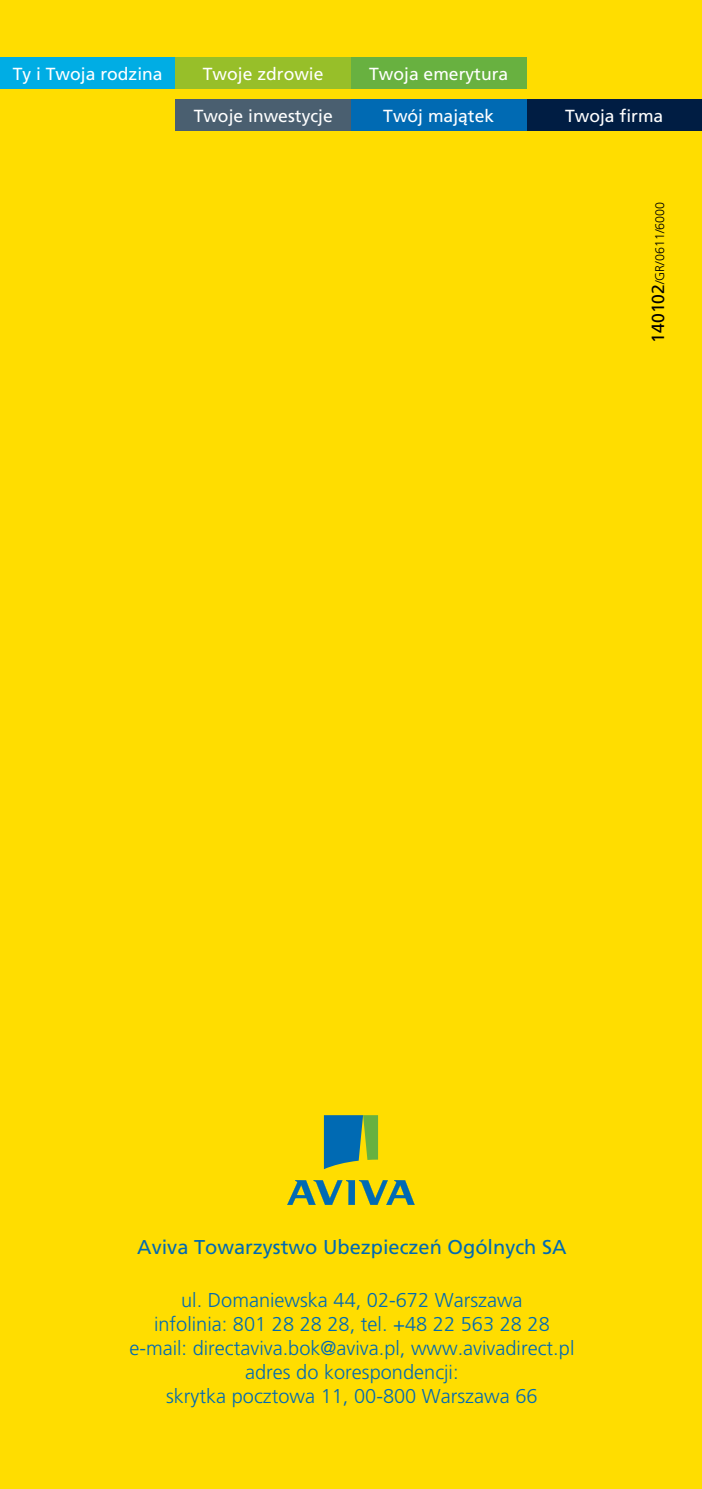
<style>
.page{position:relative;width:702px;height:1489px;background:#fff}
.page>*{position:absolute;margin:0;border:0;box-sizing:border-box;transform-origin:0 0}
.t1{font:300 20px/24px "Frutiger LTCE";color:#006ab3;text-align:center}
.t2{font:20px "Frutiger LTCE";color:#006ab3}
.t3{font:17.5px "Frutiger LTCE";color:#fff}
.t4{font:300 12.5px "Frutiger Pl";color:#000}
.s1{font-weight:400;font-size:17.5px}
</style>
<div class="page">
<div style="left:0;top:0;width:702px;height:1488px;background:#fd0"></div>
<svg style="left:287px;top:1180px;width:128px;height:24px"></svg>
<svg style="left:324px;top:1115px;width:54px;height:54px"></svg>
<div style="left:0;top:57px;width:175px;height:32px;background:#00ade4"></div>
<div style="left:526px;top:99px;width:176px;height:32px;background:#001d43"></div>
<div style="left:351px;top:99px;width:175px;height:32px;background:#006ab3"></div>
<div style="left:175px;top:99px;width:176px;height:32px;background:#4a5f70"></div>
<div style="left:351px;top:57px;width:175px;height:32px;background:#68b140"></div>
<div style="left:175px;top:57px;width:176px;height:32px;background:#97bf29"></div>
<p class="t3" style="left:13px;top:63px;width:151px">Ty i Twoja rodzina</p>
<p class="t3" style="left:203px;top:63px;width:122px">Twoje zdrowie</p>
<p class="t3" style="left:369px;top:63px;width:141px">Twoja emerytura</p>
<p class="t3" style="left:194px;top:106px;width:141px">Twoje inwestycje</p>
<p class="t3" style="left:383px;top:106px;width:112px">Twój majątek</p>
<p class="t3" style="left:565px;top:106px;width:100px">Twoja firma</p>
<p class="t4" style="left:652px;top:342px;width:142px;rotate:-90deg"><span class="s1">140102</span>/GR/0611/6000</p>
<p class="t2" style="left:137px;top:1235px;width:430px">Aviva Towarzystwo Ubezpieczeń Ogólnych SA</p>
<p class="t1" style="left:129px;top:1287px;width:446px">ul. Domaniewska 44, 02-672 Warszawa<br>infolinia: 801 28 28 28, tel. +48 22 563 28 28 e-mail: directaviva.bok@aviva.pl, www.avivadirect.pl adres do korespondencji:<br>skrytka pocztowa 11, 00-800 Warszawa 66</p>
</div>
